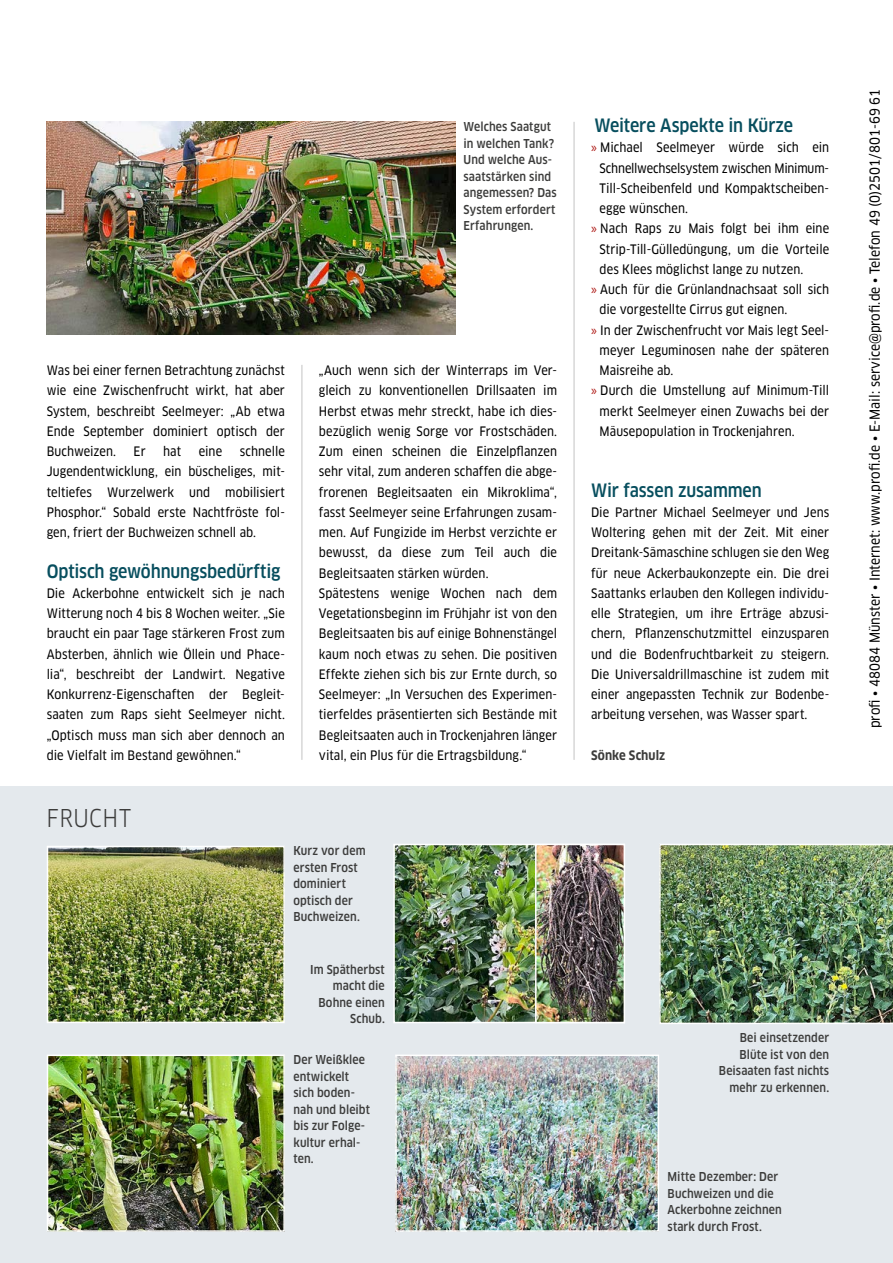
<style>
.page{position:relative;width:893px;height:1263px;background:#fff}
.page>*{position:absolute;margin:0;border:0;box-sizing:border-box;transform-origin:0 0}
.t1{font:condensed 24px "Clan OT";letter-spacing:.02em;color:#3c3c3b}
.t2{font:500 condensed 18px "Clan OT";letter-spacing:-.01em;color:#074e5e}
.t3{font:13.5px "Clan OT Narrow News";color:#000}
.t4{font:12.75px/20.2px "Clan OT Narrow News";letter-spacing:.005em;color:#000;text-align:justify}
.t5{font:12.75px "Clan OT Narrow News";letter-spacing:-.015em;color:#000}
.t6{font:700 condensed 12.75px "Clan OT";letter-spacing:.005em;color:#3c3c3b}
.t7{font:500 condensed 12px/16.5px "Clan OT";letter-spacing:.01em;color:#3c3c3b}
.s1{font-family:"Myriad Pro";font-size:14.25px;color:#ac1410}
</style>
<div class="page">
<hr style="left:573px;top:122px;width:2px;height:638px;background:#c6c6c6">
<hr style="left:301px;top:365px;width:1px;height:395px;background:#c6c6c6">
<img style="left:47px;top:122px;width:408px;height:212px">
<div style="left:0;top:787px;width:893px;height:476px;background:#e4e9ed"></div>
<img style="left:50px;top:1057px;width:232px;height:172px">
<div style="left:47px;top:1054px;width:238px;height:178px;border:2px solid #fff"></div>
<img style="left:398px;top:1057px;width:258px;height:172px">
<div style="left:395px;top:1054px;width:264px;height:178px;border:2px solid #fff"></div>
<img style="left:50px;top:849px;width:232px;height:171px">
<div style="left:47px;top:846px;width:238px;height:177px;border:2px solid #fff"></div>
<img style="left:396px;top:847px;width:139px;height:173px">
<div style="left:393px;top:844px;width:232px;height:179px;border:2px solid #fff"></div>
<img style="left:659px;top:844px;width:234px;height:180px">
<img style="left:538px;top:847px;width:84px;height:173px">
<div style="left:535px;top:844px;width:90px;height:179px;border:2px solid #fff"></div>
<p class="t7" style="left:463px;top:119px;width:95px">Welches Saatgut in welchen Tank?<br>Und welche Aus&shy;saatstärken sind angemessen? Das<br>System erfordert<br>Erfahrungen.</p>
<p class="t4" style="left:47px;top:360px;width:240px">Was bei einer fernen Betrachtung zunächst wie eine Zwischenfrucht wirkt, hat aber System, beschreibt Seelmeyer: „Ab etwa Ende September dominiert optisch der Buchweizen.</p>
<p class="t4" style="left:47px;top:441px;width:240px;text-indent:193px">schnelle Jugendentwicklung, ein büscheliges, mit&shy;teltiefes Wurzelwerk und mobilisiert Phosphor.“ Sobald erste Nachtfröste fol&shy;gen, friert der Buchweizen schnell ab.</p>
<h2 class="t2" style="left:47px;top:560px;width:235px">Optisch gewöhnungsbedürftig</h2>
<p class="t4" style="left:47px;top:583px;width:240px">Die Ackerbohne entwickelt sich je nach Witterung noch 4 bis 8 Wochen weiter. „Sie braucht ein paar Tage stärkeren Frost zum Absterben, ähnlich wie Öllein und Phace&shy;lia“, beschreibt der Landwirt. Negative Konkurrenz-Eigenschaften der Begleit&shy;saaten zum Raps sieht Seelmeyer nicht. „Optisch muss man sich aber dennoch an die Vielfalt im Bestand gewöhnen.“</p>
<p class="t4" style="left:134px;top:441px;width:14px">Er</p>
<p class="t4" style="left:163px;top:441px;width:19px">hat</p>
<p class="t4" style="left:199px;top:441px;width:25px">eine</p>
<p class="t4" style="left:319px;top:360px;width:240px;text-align:left">„Auch wenn sich der Winterraps im Ver&shy;gleich zu konventionellen Drillsaaten im Herbst etwas mehr streckt, habe ich dies&shy;bezüglich wenig Sorge vor Frostschäden.<br>Zum einen scheinen die Einzelpflanzen sehr vital, zum anderen schaffen die abge&shy;frorenen Begleitsaaten ein Mikroklima“, fasst Seelmeyer seine Erfahrungen zusam&shy;men. Auf Fungizide im Herbst verzichte er bewusst, da diese zum Teil auch die Begleitsaaten stärken würden.<br>Spätestens wenige Wochen nach dem Vegetationsbeginn im Frühjahr ist von den Begleitsaaten bis auf einige Bohnenstängel kaum noch etwas zu sehen. Die positiven Effekte ziehen sich bis zur Ernte durch, so Seelmeyer: „In Versuchen des Experimen&shy;tierfeldes präsentierten sich Bestände mit Begleitsaaten auch in Trockenjahren länger vital, ein Plus für die Ertragsbildung.“</p>
<h1 class="t1" style="left:47px;top:804px;width:86px">FRUCHT</h1>
<p class="t7" style="left:293px;top:843px;width:74px">Kurz vor dem ersten Frost dominiert optisch der<br>Buchweizen.</p>
<p class="t7" style="left:310px;top:961px;width:76px;text-align:right">Im Spätherbst macht die<br>Bohne einen<br>Schub.</p>
<p class="t7" style="left:293px;top:1051px;width:78px">Der Weißklee entwickelt sich boden&shy;nah und bleibt bis zur Folge&shy;kultur erhal&shy;ten.</p>
<h2 class="t2" style="left:594px;top:115px;width:200px">Weitere Aspekte in Kürze</h2>
<p class="t4" style="left:591px;top:138px;width:240px"><span class="s1">»</span> Michael Seelmeyer würde sich ein</p>
<p class="t5" style="left:600px;top:160px;width:228px">Schnellwechselsystem zwischen Minimum--</p>
<p class="t4" style="left:600px;top:178px;width:231px">Till-Scheibenfeld und Kompaktscheiben-</p>
<p class="t4" style="left:600px;top:198px;width:90px">egge wünschen.</p>
<p class="t4" style="left:591px;top:219px;width:240px"><span class="s1">»</span> Nach Raps zu Mais folgt bei ihm eine</p>
<p class="t4" style="left:600px;top:239px;width:231px">Strip-Till-Gülledüngung, um die Vorteile</p>
<p class="t4" style="left:600px;top:259px;width:205px">des Klees möglichst lange zu nutzen.</p>
<p class="t4" style="left:591px;top:279px;width:240px"><span class="s1">»</span> Auch für die Grünlandnachsaat soll sich</p>
<p class="t4" style="left:600px;top:300px;width:189px">die vorgestellte Cirrus gut eignen.</p>
<p class="t4" style="left:591px;top:320px;width:240px"><span class="s1">»</span> In der Zwischenfrucht vor Mais legt Seel-</p>
<p class="t4" style="left:600px;top:340px;width:231px">meyer Leguminosen nahe der späteren</p>
<p class="t4" style="left:600px;top:360px;width:75px">Maisreihe ab.</p>
<p class="t4" style="left:591px;top:381px;width:240px"><span class="s1">»</span> Durch die Umstellung auf Minimum-Till</p>
<p class="t4" style="left:600px;top:401px;width:231px">merkt Seelmeyer einen Zuwachs bei der</p>
<p class="t4" style="left:600px;top:421px;width:197px">Mäusepopulation in Trockenjahren.</p>
<h2 class="t2" style="left:591px;top:479px;width:172px">Wir fassen zusammen</h2>
<p class="t4" style="left:591px;top:502px;width:240px">Die Partner Michael Seelmeyer und Jens Woltering gehen mit der Zeit. Mit einer Dreitank-Sämaschine schlugen sie den Weg für neue Ackerbaukonzepte ein. Die drei Saattanks erlauben den Kollegen individu&shy;elle Strategien, um ihre Erträge abzusi&shy;chern, Pflanzenschutzmittel einzusparen und die Bodenfruchtbarkeit zu steigern.<br>Die Universaldrillmaschine ist zudem mit einer angepassten Technik zur Bodenbe&shy;arbeitung versehen, was Wasser spart.</p>
<p class="t6" style="left:591px;top:748px;width:76px">Sönke Schulz</p>
<p class="t7" style="left:719px;top:1029px;width:112px;text-align:right">Bei einsetzender<br>Blüte ist von den<br>Beisaaten fast nichts mehr zu erkennen.</p>
<p class="t7" style="left:668px;top:1169px;width:116px">Mitte Dezember: Der<br>Buchweizen und die<br>Ackerbohne zeichnen stark durch Frost.</p>
<p class="t3" style="left:867px;top:728px;width:640px;rotate:-90deg">profi • 48084 Münster • Internet: www.profi.de • E-Mail: service@profi.de • Telefon 49 (0)2501/801-69 61</p>
</div>
